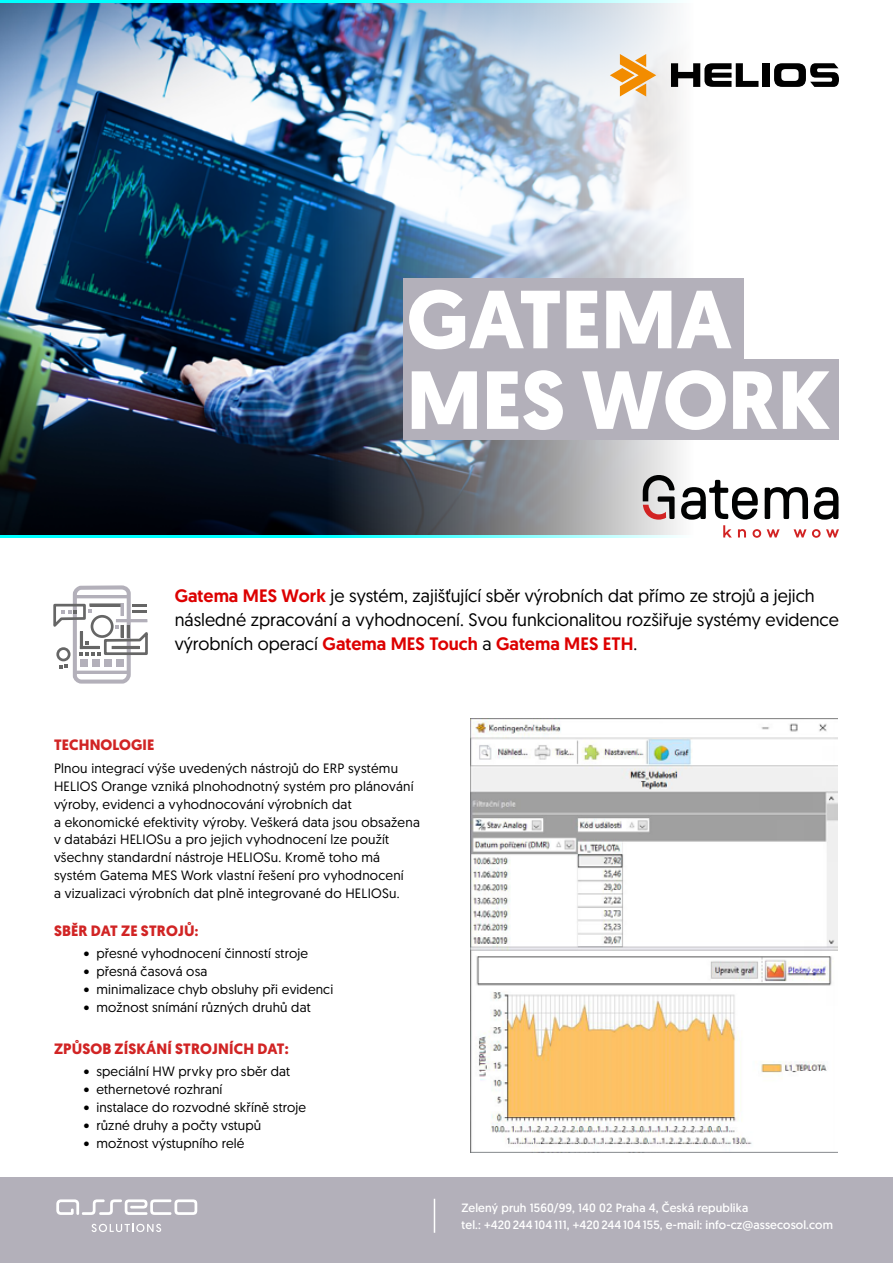
<style>
.page{position:relative;width:893px;height:1263px;background:#fff}
.page>*{position:absolute;margin:0;border:0;box-sizing:border-box;transform-origin:0 0}
.t1{font:700 82.2px/80.6px "Geomanist";color:#fff}
.t2{font:18px/24px "Geomanist";color:#000}
.t3{font:700 15px "Geomanist";letter-spacing:.01em;color:#d12424}
.t4{font:13.5px/18px "Geomanist";letter-spacing:.015em;color:#000}
.t5{font:12px/16.5px "Geomanist";letter-spacing:.01em;color:#fff}
.s1{font-weight:500;color:#d00}
.s2{font-size:13.5px}
</style>
<div class="page">
<img style="left:0;top:3px;width:327px;height:532px">
<img style="left:327px;top:0;width:368px;height:538px">
<div style="left:763px;top:63px;width:7px;height:24px;background:#000"></div>
<svg style="left:671px;top:63px;width:87px;height:24px"></svg>
<svg style="left:774px;top:63px;width:65px;height:24px"></svg>
<svg style="left:610px;top:54px;width:46px;height:43px"></svg>
<div style="left:403px;top:279px;width:340px;height:86px;background:#b3b0ba"></div>
<div style="left:403px;top:360px;width:435px;height:80px;background:#b3b0ba"></div>
<svg style="left:643px;top:475px;width:32px;height:45px"></svg>
<svg style="left:681px;top:480px;width:158px;height:58px"></svg>
<svg style="left:53px;top:585px;width:95px;height:99px"></svg>
<div style="left:0;top:1178px;width:893px;height:85px;background:#b3b0ba"></div>
<hr style="left:434px;top:1199px;width:1px;height:34px;background:#fff">
<svg style="left:56px;top:1199px;width:141px;height:16px"></svg>
<svg style="left:92px;top:1224px;width:69px;height:8px"></svg>
<img style="left:471px;top:718px;width:367px;height:435px">
<h1 class="t1" style="left:407px;top:279px;width:425px">GATEMA<br>MES WORK</h1>
<h2 class="t2" style="left:175px;top:583px;width:666px"><span class="s1">Gatema MES Work</span> je systém, zajišťující sběr výrobních dat přímo ze strojů a jejich následné zpracování a vyhodnocení. Svou funkcionalitou rozšiřuje systémy evidence výrobních operací <span class="s1">Gatema MES Touch</span> a <span class="s1">Gatema MES ETH</span>.</h2>
<p class="t3" style="left:54px;top:735px;width:102px">TECHNOLOGIE</p>
<p class="t4" style="left:54px;top:758px;width:367px">Plnou integrací výše uvedených nástrojů do ERP systému HELIOS Orange vzniká plnohodnotný systém pro plánování výroby, evidenci a vyhodnocování výrobních dat<br>a ekonomické efektivity výroby. Veškerá data jsou obsažena v databázi HELIOSu a pro jejich vyhodnocení lze použít všechny standardní nástroje HELIOSu. Kromě toho má systém Gatema MES Work vlastní řešení pro vyhodnocení<br>a vizualizaci výrobních dat plně integrované do HELIOSu.</p>
<p class="t3" style="left:54px;top:921px;width:146px">SBĚR DAT ZE STROJŮ<span class="s2">:</span></p>
<p class="t4" style="left:84px;top:944px;width:226px">• přesné vyhodnocení činností stroje</p>
<p class="t4" style="left:84px;top:962px;width:125px">• přesná časová osa</p>
<p class="t4" style="left:84px;top:980px;width:251px">• minimalizace chyb obsluhy při evidenci</p>
<p class="t4" style="left:84px;top:998px;width:228px">• možnost snímání různých druhů dat</p>
<p class="t3" style="left:54px;top:1039px;width:236px">ZPŮSOB ZÍSKÁNÍ STROJNÍCH DAT:</p>
<p class="t4" style="left:84px;top:1062px;width:208px">• speciální HW prvky pro sběr dat</p>
<p class="t4" style="left:84px;top:1080px;width:140px">• ethernetové rozhraní</p>
<p class="t4" style="left:84px;top:1098px;width:224px">• instalace do rozvodné skříně stroje</p>
<p class="t4" style="left:84px;top:1116px;width:179px">• různé druhy a počty vstupů</p>
<p class="t4" style="left:84px;top:1134px;width:162px">• možnost výstupního relé</p>
<p class="t5" style="left:462px;top:1199px;width:373px">Zelený pruh 1560/99, 140 02 Praha 4, Česká republika<br>tel.: +420 244 104 111, +420 244 104 155, e‑mail: info‑cz@assecosol.com</p>
</div>
